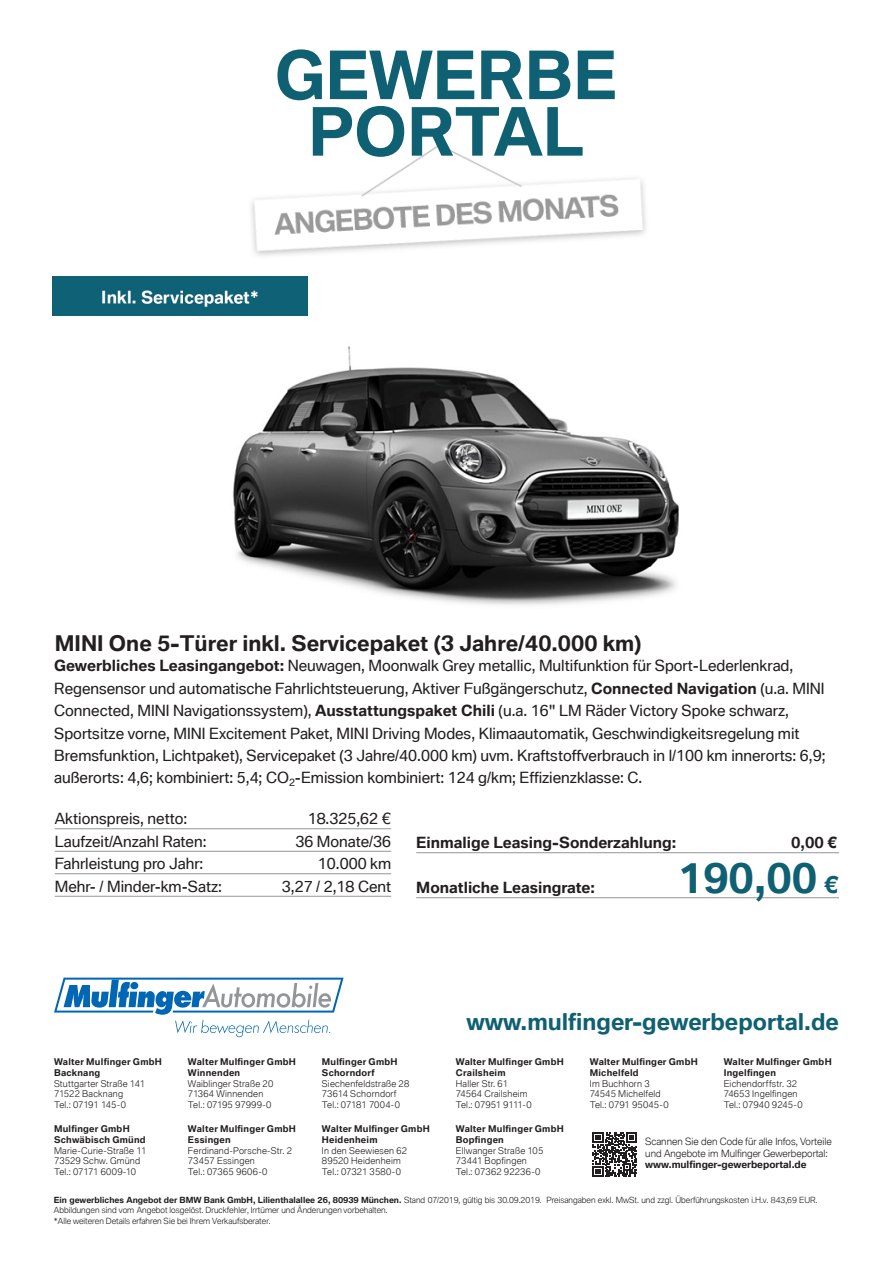
<style>
.page{position:relative;width:893px;height:1263px;background:#fff}
.page>*{position:absolute;margin:0;border:0;box-sizing:border-box;transform-origin:0 0}
.t1{font:700 64.35px/56.6px "BMW Type Global Pro";color:#0f6072;text-align:center}
.t2{font:700 40.5px "BMW Type Global Pro";color:#0f6072}
.t3{font:700 22.5px "BMW Type Global Pro";color:#0f6072}
.t4{font:700 21px "BMW Type Global Pro";color:#231f20}
.t5{font:15px/22.5px "BMW Type Global Pro";color:#231f20}
.t6{font:700 15px "BMW Type Global Pro";color:#231f20}
.t7{font:300 9.75px/11.7px "BMW Type Global Pro";color:#231f20}
.t8{font:700 9.75px "BMW Type Global Pro";color:#231f20}
.t9{font:300 9px/10.8px "BMW Type Global Pro";letter-spacing:.025em;color:#231f20}
.t10{font:700 9px/10.8px "BMW Type Global Pro";letter-spacing:.025em;color:#231f20}
.t11{font:300 8.25px/10.5px "BMW Type V2";color:#231f20}
.s1{font-weight:700}
.s2{font-size:22.5px}
</style>
<div class="page">
<svg style="left:54px;top:978px;width:290px;height:59px"></svg>
<svg style="left:593px;top:1132px;width:44px;height:45px"></svg>
<img style="left:251px;top:144px;width:395px;height:112px">
<hr style="left:55px;top:828px;width:336px;height:1px;background:#939598">
<hr style="left:55px;top:851px;width:336px;height:1px;background:#939598">
<hr style="left:55px;top:873px;width:336px;height:1px;background:#939598">
<hr style="left:55px;top:896px;width:336px;height:1px;background:#939598">
<hr style="left:416px;top:852px;width:423px;height:1px;background:#939598">
<hr style="left:416px;top:897px;width:423px;height:1px;background:#939598">
<img style="left:233px;top:346px;width:446px;height:259px">
<img style="left:52px;top:276px;width:255px;height:40px">
<h1 class="t1" style="left:275px;top:49px;width:344px">GEWERBE<br>PORTAL</h1>
<h3 class="t4" style="left:55px;top:631px;width:588px">MINI One 5-Türer inkl. Servicepaket (3 Jahre/40.000 km)</h3>
<p class="t5" style="left:54px;top:655px;width:773px"><span class="s1">Gewerbliches Leasingangebot:</span> Neuwagen, Moonwalk Grey metallic, Multifunktion für Sport-Lederlenkrad, Regensensor und automatische Fahrlichtsteuerung, Aktiver Fußgängerschutz, <span class="s1">Connected Navigation</span> (u.a. MINI Connected, MINI Navigationssystem), <span class="s1">Ausstattungspaket Chili</span> (u.a. 16" LM Räder Victory Spoke schwarz, Sportsitze vorne, MINI Excitement Paket, MINI Driving Modes, Klimaautomatik, Geschwindigkeitsregelung mit Bremsfunktion, Lichtpaket), Servicepaket (3 Jahre/40.000 km) uvm. Kraftstoffverbrauch in l/100 km innerorts: 6,9; außerorts: 4,6; kombiniert: 5,4; CO<sub>2</sub>-Emission kombiniert: 124 g/km; Effizienzklasse: C.</p>
<p class="t5" style="left:55px;top:808px;width:134px">Aktionspreis, netto:</p>
<p class="t5" style="left:308px;top:808px;width:85px">18.325,62 €</p>
<p class="t5" style="left:55px;top:831px;width:153px">Laufzeit/Anzahl Raten:</p>
<p class="t5" style="left:295px;top:831px;width:97px">36 Monate/36</p>
<p class="t5" style="left:55px;top:853px;width:150px">Fahrleistung pro Jahr:</p>
<p class="t5" style="left:318px;top:853px;width:75px">10.000 km</p>
<p class="t5" style="left:55px;top:876px;width:169px">Mehr- / Minder-km-Satz:</p>
<p class="t5" style="left:282px;top:876px;width:111px">3,27 / 2,18 Cent</p>
<p class="t6" style="left:416px;top:834px;width:262px">Einmalige Leasing-Sonderzahlung:</p>
<p class="t6" style="left:791px;top:834px;width:48px">0,00 €</p>
<p class="t6" style="left:416px;top:879px;width:180px">Monatliche Leasingrate:</p>
<h2 class="t2" style="left:678px;top:855px;width:163px">190,00 <span class="s2">€</span></h2>
<p class="t10" style="left:54px;top:1056px;width:109px">Walter Mulfinger GmbH<br>Backnang</p>
<p class="t9" style="left:54px;top:1078px;width:92px">Stuttgarter Straße 141<br>71522 Backnang<br>Tel.: 07191 145-0</p>
<p class="t10" style="left:54px;top:1123px;width:93px">Mulfinger GmbH<br>Schwäbisch Gmünd</p>
<p class="t9" style="left:54px;top:1145px;width:94px">Marie-Curie-Straße 11<br>73529 Schw. Gmünd<br>Tel.: 07171 6009-10</p>
<p class="t10" style="left:188px;top:1056px;width:109px">Walter Mulfinger GmbH<br>Winnenden</p>
<p class="t9" style="left:188px;top:1078px;width:87px">Waiblinger Straße 20<br>71364 Winnenden<br>Tel.: 07195 97999-0</p>
<p class="t10" style="left:188px;top:1123px;width:109px">Walter Mulfinger GmbH<br>Essingen</p>
<p class="t9" style="left:188px;top:1145px;width:106px">Ferdinand-Porsche-Str. 2<br>73457 Essingen<br>Tel.: 07365 9606-0</p>
<p class="t10" style="left:322px;top:1056px;width:77px">Mulfinger GmbH<br>Schorndorf</p>
<p class="t9" style="left:322px;top:1078px;width:89px">Siechenfeldstraße 28<br>73614 Schorndorf<br>Tel.: 07181 7004-0</p>
<p class="t10" style="left:322px;top:1123px;width:109px">Walter Mulfinger GmbH<br>Heidenheim</p>
<p class="t9" style="left:322px;top:1145px;width:87px">In den Seewiesen 62<br>89520 Heidenheim<br>Tel.: 07321 3580-0</p>
<h3 class="t3" style="left:466px;top:1009px;width:374px">www.mulfinger-gewerbeportal.de</h3>
<p class="t10" style="left:456px;top:1056px;width:109px">Walter Mulfinger GmbH<br>Crailsheim</p>
<p class="t9" style="left:456px;top:1078px;width:77px">Haller Str. 61<br>74564 Crailsheim<br>Tel.: 07951 9111-0</p>
<p class="t10" style="left:456px;top:1123px;width:109px">Walter Mulfinger GmbH<br>Bopfingen</p>
<p class="t9" style="left:456px;top:1145px;width:89px">Ellwanger Straße 105<br>73441 Bopfingen<br>Tel.: 07362 92236-0</p>
<p class="t10" style="left:590px;top:1056px;width:109px">Walter Mulfinger GmbH<br>Michelfeld</p>
<p class="t9" style="left:590px;top:1078px;width:80px">Im Buchhorn 3<br>74545 Michelfeld<br>Tel.: 0791 95045-0</p>
<p class="t10" style="left:724px;top:1056px;width:109px">Walter Mulfinger GmbH<br>Ingelfingen</p>
<p class="t9" style="left:724px;top:1078px;width:80px">Eichendorffstr. 32<br>74653 Ingelfingen<br>Tel.: 07940 9245-0</p>
<p class="t7" style="left:645px;top:1136px;width:188px">Scannen Sie den Code für alle Infos, Vorteile und Angebote im Mulfinger Gewerbeportal:</p>
<p class="t8" style="left:645px;top:1159px;width:163px">www.mulfinger-gewerbeportal.de</p>
<p class="t11" style="left:54px;top:1195px;width:765px"><span class="s1">Ein gewerbliches Angebot der BMW Bank GmbH, Lilienthalallee 26, 80939 München.</span> Stand 07/2019, gültig bis 30.09.2019. Preisangaben exkl. MwSt. und zzgl. Überführungskosten i.H.v. 843,69 EUR.<br>Abbildungen sind vom Angebot losgelöst. Druckfehler, Irrtümer und Änderungen vorbehalten.<br>*Alle weiteren Details erfahren Sie bei Ihrem Verkaufsberater.</p>
</div>
